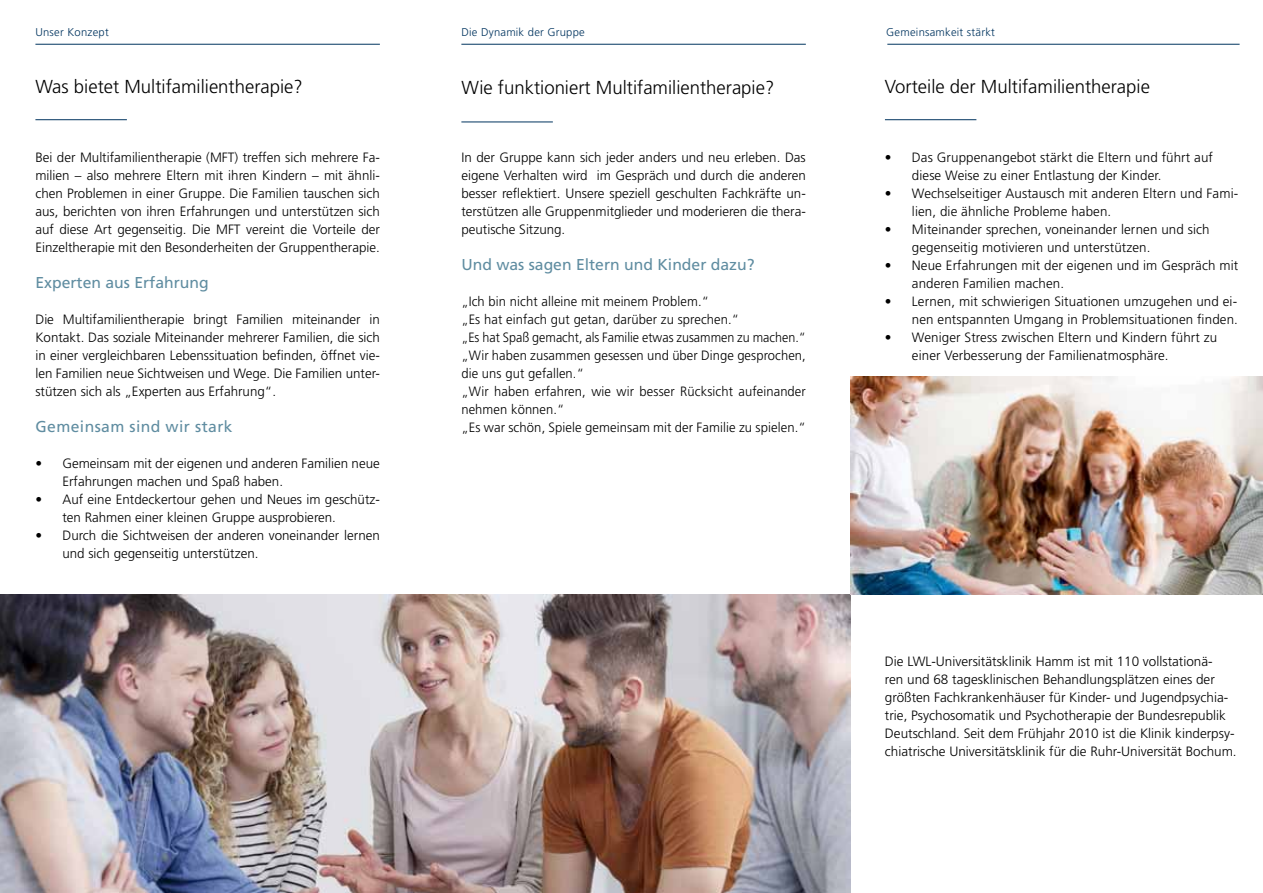
<style>
.page{position:relative;width:1263px;height:893px;background:#fff}
.page>*{position:absolute;margin:0;border:0;box-sizing:border-box;transform-origin:0 0}
.t1{font:300 18.75px "Frutiger LT Std";color:#000}
.t2{font:15.75px "Frutiger LT Std";color:#608da1}
.t3{font:15.75px "Frutiger LT Std";letter-spacing:.025em;color:#608da1}
.t4{font:300 13.5px/18px "Frutiger LT Std";color:#000}
.t5{font:300 13.5px/18px "Frutiger LT Std";color:#000;scale:.96 1}
.t6{font:300 11.25px "Frutiger LT Std";letter-spacing:.02em;color:#00345f}
</style>
<div class="page">
<hr style="left:885px;top:119px;width:91px;height:1px;background:#00345f">
<hr style="left:35px;top:119px;width:92px;height:1px;background:#00345f">
<img style="left:0;top:594px;width:850px;height:299px">
<img style="left:850px;top:376px;width:413px;height:218px">
<hr style="left:35px;top:44px;width:345px;height:1px;background:#00345f">
<hr style="left:461px;top:44px;width:345px;height:1px;background:#00345f">
<hr style="left:887px;top:44px;width:352px;height:1px;background:#00345f">
<hr style="left:461px;top:122px;width:92px;height:1px;background:#00345f">
<p class="t6" style="left:35px;top:26px;width:75px">Unser Konzept</p>
<p class="t6" style="left:461px;top:26px;width:125px">Die Dynamik der Gruppe</p>
<p class="t6" style="left:886px;top:26px;width:110px">Gemeinsamkeit stärkt</p>
<h1 class="t1" style="left:35px;top:76px;width:269px">Was bietet Multifamilientherapie?</h1>
<p class="t4" style="left:35px;top:149px;width:346px;text-align:justify">Bei der Multifamilientherapie (MFT) treffen sich mehrere Fa&shy;milien – also mehrere Eltern mit ihren Kindern – mit ähnli&shy;chen Problemen in einer Gruppe. Die Familien tauschen sich aus, berichten von ihren Erfahrungen und unterstützen sich auf diese Art gegenseitig. Die MFT vereint die Vorteile der Einzeltherapie mit den Besonderheiten der Gruppentherapie.</p>
<p class="t2" style="left:35px;top:273px;width:175px">Experten aus Erfahrung</p>
<p class="t4" style="left:35px;top:311px;width:346px;text-align:justify">Die Multifamilientherapie bringt Familien miteinander in Kontakt. Das soziale Miteinander mehrerer Familien, die sich in einer vergleichbaren Lebenssituation befinden, öffnet vie&shy;len Familien neue Sichtweisen und Wege. Die Familien unter&shy;stützen sich als „Experten aus Erfahrung“.</p>
<p class="t3" style="left:35px;top:417px;width:199px">Gemeinsam sind wir stark</p>
<p class="t4" style="left:62px;top:455px;width:319px;text-indent:-27px">• Gemeinsam mit der eigenen und anderen Familien neue<br>Erfahrungen machen und Spaß haben.</p>
<p class="t4" style="left:62px;top:491px;width:319px;text-indent:-27px">• Auf eine Entdeckertour gehen und Neues im geschütz&shy;ten Rahmen einer kleinen Gruppe ausprobieren.</p>
<p class="t4" style="left:62px;top:527px;width:319px;text-indent:-27px">• Durch die Sichtweisen der anderen voneinander lernen und sich gegenseitig unterstützen.</p>
<h1 class="t1" style="left:461px;top:77px;width:314px">Wie funktioniert Multifamilientherapie?</h1>
<p class="t4" style="left:461px;top:149px;width:346px;text-align:justify">In der Gruppe kann sich jeder anders und neu erleben. Das eigene Verhalten wird im Gespräch und durch die anderen besser reflektiert. Unsere speziell geschulten Fachkräfte un&shy;terstützen alle Gruppenmitglieder und moderieren die thera&shy;peutische Sitzung.</p>
<p class="t2" style="left:461px;top:255px;width:295px">Und was sagen Eltern und Kinder dazu?</p>
<p class="t5" style="left:461px;top:293px;width:360px">„Ich bin nicht alleine mit meinem Problem.“<br>„Es hat einfach gut getan, darüber zu sprechen.“<br>„Es hat Spaß gemacht, als Familie etwas zusammen zu machen.“ „Wir haben zusammen gesessen und über Dinge gesprochen, die uns gut gefallen.“<br>„Wir haben erfahren, wie wir besser Rücksicht aufeinander nehmen können.“<br>„Es war schön, Spiele gemeinsam mit der Familie zu spielen.“</p>
<h1 class="t1" style="left:885px;top:76px;width:267px">Vorteile der Multifamilientherapie</h1>
<p class="t4" style="left:912px;top:149px;width:303px;text-indent:-27px">• Das Gruppenangebot stärkt die Eltern und führt auf diese Weise zu einer Entlastung der Kinder.</p>
<p class="t4" style="left:912px;top:185px;width:328px;text-indent:-27px">• Wechselseitiger Austausch mit anderen Eltern und Fami&shy;lien, die ähnliche Probleme haben.</p>
<p class="t4" style="left:912px;top:221px;width:299px;text-indent:-27px">• Miteinander sprechen, voneinander lernen und sich gegenseitig motivieren und unterstützen.</p>
<p class="t4" style="left:912px;top:257px;width:328px;text-indent:-27px">• Neue Erfahrungen mit der eigenen und im Gespräch mit anderen Familien machen.</p>
<p class="t4" style="left:885px;top:293px;width:354px;text-align:right">• Lernen, mit schwierigen Situationen umzugehen und ei&shy;nen entspannten Umgang in Problemsituationen finden.</p>
<p class="t4" style="left:912px;top:328px;width:307px;text-indent:-27px">• Weniger Stress zwischen Eltern und Kindern führt zu einer Verbesserung der Familienatmosphäre.</p>
<p class="t4" style="left:885px;top:653px;width:353px">Die LWL-Universitätsklinik Hamm ist mit 110 vollstationä-<br>ren und 68 tagesklinischen Behandlungsplätzen eines der größten Fachkrankenhäuser für Kinder- und Jugendpsychia&shy;trie, Psychosomatik und Psychotherapie der Bundesrepublik Deutschland. Seit dem Frühjahr 2010 ist die Klinik kinderpsy&shy;chiatrische Universitätsklinik für die Ruhr-Universität Bochum.</p>
</div>
